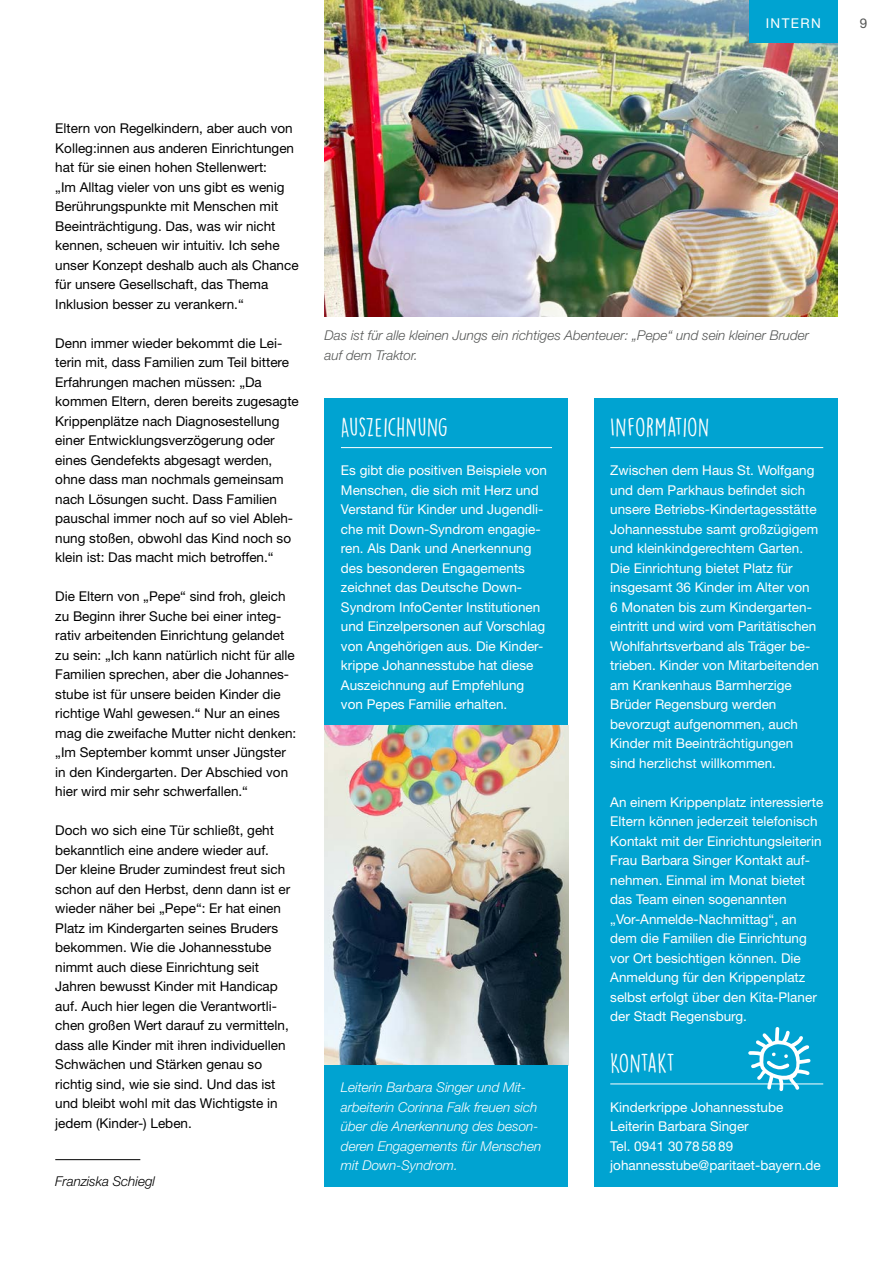
<style>
.page{position:relative;width:893px;height:1263px;background:#fff}
.page>*{position:absolute;margin:0;border:0;box-sizing:border-box;transform-origin:0 0}
.t1{font:24px "DK Lemon Yellow Sun";letter-spacing:.01em;color:#fff}
.t2{font:24px "DK Lemon Yellow Sun";letter-spacing:-.025em;color:#fff}
.t3{font:13.5px/19.5px "Helvetica Neue";color:#000}
.t4{font:13.5px/19.5px "Helvetica Neue";color:#fff}
.t5{font:italic 300 13.5px/19.5px "Helvetica Neue";color:#fff}
.t6{font:italic 300 13.5px/19.5px "Helvetica Neue";color:#555756}
.t7{font:italic 300 13.5px "Helvetica Neue";color:#000}
.t8{font:13.5px "Helvetica Neue";color:#555756}
</style>
<div class="page">
<img style="left:325px;top:0;width:513px;height:317px">
<div style="left:749px;top:0;width:89px;height:43px;background:#00a3d1"></div>
<div style="left:594px;top:398px;width:244px;height:788px;background:#00a3d1"></div>
<hr style="left:610px;top:447px;width:213px;height:1px;background:#fff">
<hr style="left:610px;top:1083px;width:213px;height:1px;background:#fff">
<div style="left:325px;top:398px;width:243px;height:328px;background:#00a3d1"></div>
<hr style="left:341px;top:447px;width:211px;height:1px;background:#fff">
<img style="left:325px;top:726px;width:243px;height:339px">
<div style="left:325px;top:1065px;width:243px;height:121px;background:#00a3d1"></div>
<hr style="left:55px;top:1159px;width:85px;height:1px;background:#000">
<svg style="left:748px;top:1027px;width:63px;height:65px"></svg>
<p class="t4" style="left:766px;top:13px;width:56px">INTERN</p>
<p class="t8" style="left:860px;top:15px;width:9px">9</p>
<p class="t3" style="left:55px;top:119px;width:245px">Eltern von Regelkindern, aber auch von Kolleg:innen aus anderen Einrichtungen hat für sie einen hohen Stellenwert:<br>„Im Alltag vieler von uns gibt es wenig Berührungspunkte mit Menschen mit Beeinträchtigung. Das, was wir nicht kennen, scheuen wir intuitiv. Ich sehe unser Konzept deshalb auch als Chance für unsere Gesellschaft, das Thema Inklusion besser zu verankern.“</p>
<p class="t3" style="left:55px;top:333px;width:245px">Denn immer wieder bekommt die Lei&shy;terin mit, dass Familien zum Teil bittere Erfahrungen machen müssen: „Da kommen Eltern, deren bereits zugesagte Krippenplätze nach Diagnosestellung einer Entwicklungsverzögerung oder eines Gendefekts abgesagt werden, ohne dass man nochmals gemeinsam nach Lösungen sucht. Dass Familien pauschal immer noch auf so viel Ableh&shy;nung stoßen, obwohl das Kind noch so klein ist: Das macht mich betroffen.“</p>
<p class="t3" style="left:55px;top:586px;width:243px">Die Eltern von „Pepe“ sind froh, gleich zu Beginn ihrer Suche bei einer integ&shy;rativ arbeitenden Einrichtung gelandet zu sein: „Ich kann natürlich nicht für alle Familien sprechen, aber die Johannes&shy;stube ist für unsere beiden Kinder die richtige Wahl gewesen.“ Nur an eines mag die zweifache Mutter nicht denken: „Im September kommt unser Jüngster in den Kindergarten. Der Abschied von hier wird mir sehr schwerfallen.“</p>
<p class="t3" style="left:55px;top:820px;width:237px">Doch wo sich eine Tür schließt, geht bekanntlich eine andere wieder auf.<br>Der kleine Bruder zumindest freut sich schon auf den Herbst, denn dann ist er wieder näher bei „Pepe“: Er hat einen Platz im Kindergarten seines Bruders bekommen. Wie die Johannesstube nimmt auch diese Einrichtung seit Jahren bewusst Kinder mit Handicap auf. Auch hier legen die Verantwortli&shy;chen großen Wert darauf zu vermitteln, dass alle Kinder mit ihren individuellen Schwächen und Stärken genau so richtig sind, wie sie sind. Und das ist und bleibt wohl mit das Wichtigste in jedem (Kinder-) Leben.</p>
<p class="t7" style="left:55px;top:1173px;width:101px">Franziska Schiegl</p>
<p class="t6" style="left:325px;top:326px;width:486px">Das ist für alle kleinen Jungs ein richtiges Abenteuer: „Pepe“ und sein kleiner Bruder auf dem Traktor.</p>
<h1 class="t1" style="left:341px;top:412px;width:109px">AUSZEICHNUNG</h1>
<p class="t4" style="left:341px;top:460px;width:208px">Es gibt die positiven Beispiele von<br>Menschen, die sich mit Herz und<br>Verstand für Kinder und Jugendli&shy;che mit Down-Syndrom engagie&shy;ren. Als Dank und Anerkennung des besonderen Engagements zeichnet das Deutsche Down-<br>Syndrom InfoCenter Institutionen und Einzelpersonen auf Vorschlag von Angehörigen aus. Die Kinder&shy;krippe Johannesstube hat diese<br>Auszeichnung auf Empfehlung von Pepes Familie erhalten.</p>
<p class="t5" style="left:341px;top:1077px;width:202px">Leiterin Barbara Singer und Mit&shy;arbeiterin Corinna Falk freuen sich über die Anerkennung des beson&shy;deren Engagements für Menschen mit Down-Syndrom.</p>
<h1 class="t1" style="left:610px;top:412px;width:101px">INFORMATION</h1>
<p class="t4" style="left:610px;top:460px;width:210px">Zwischen dem Haus St. Wolfgang und dem Parkhaus befindet sich unsere Betriebs-Kindertagesstätte<br>Johannesstube samt großzügigem und kleinkindgerechtem Garten.<br>Die Einrichtung bietet Platz für insgesamt 36 Kinder im Alter von<br>6 Monaten bis zum Kindergarten&shy;eintritt und wird vom Paritätischen<br>Wohlfahrtsverband als Träger be&shy;trieben. Kinder von Mitarbeitenden am Krankenhaus Barmherzige<br>Brüder Regensburg werden bevorzugt aufgenommen, auch<br>Kinder mit Beeinträchtigungen sind herzlichst willkommen.</p>
<p class="t4" style="left:610px;top:792px;width:214px">An einem Krippenplatz interessierte<br>Eltern können jederzeit telefonisch<br>Kontakt mit der Einrichtungsleiterin<br>Frau Barbara Singer Kontakt auf&shy;nehmen. Einmal im Monat bietet das Team einen sogenannten „Vor-Anmelde-Nachmittag“, an dem die Familien die Einrichtung vor Ort besichtigen können. Die<br>Anmeldung für den Krippenplatz selbst erfolgt über den Kita-Planer der Stadt Regensburg.</p>
<h1 class="t2" style="left:610px;top:1048px;width:66px">KONTAKT</h1>
<p class="t4" style="left:610px;top:1097px;width:212px">Kinderkrippe Johannesstube<br>Leiterin Barbara Singer<br>Tel. 0941 30785889 johannesstube@paritaet-bayern.de</p>
</div>
